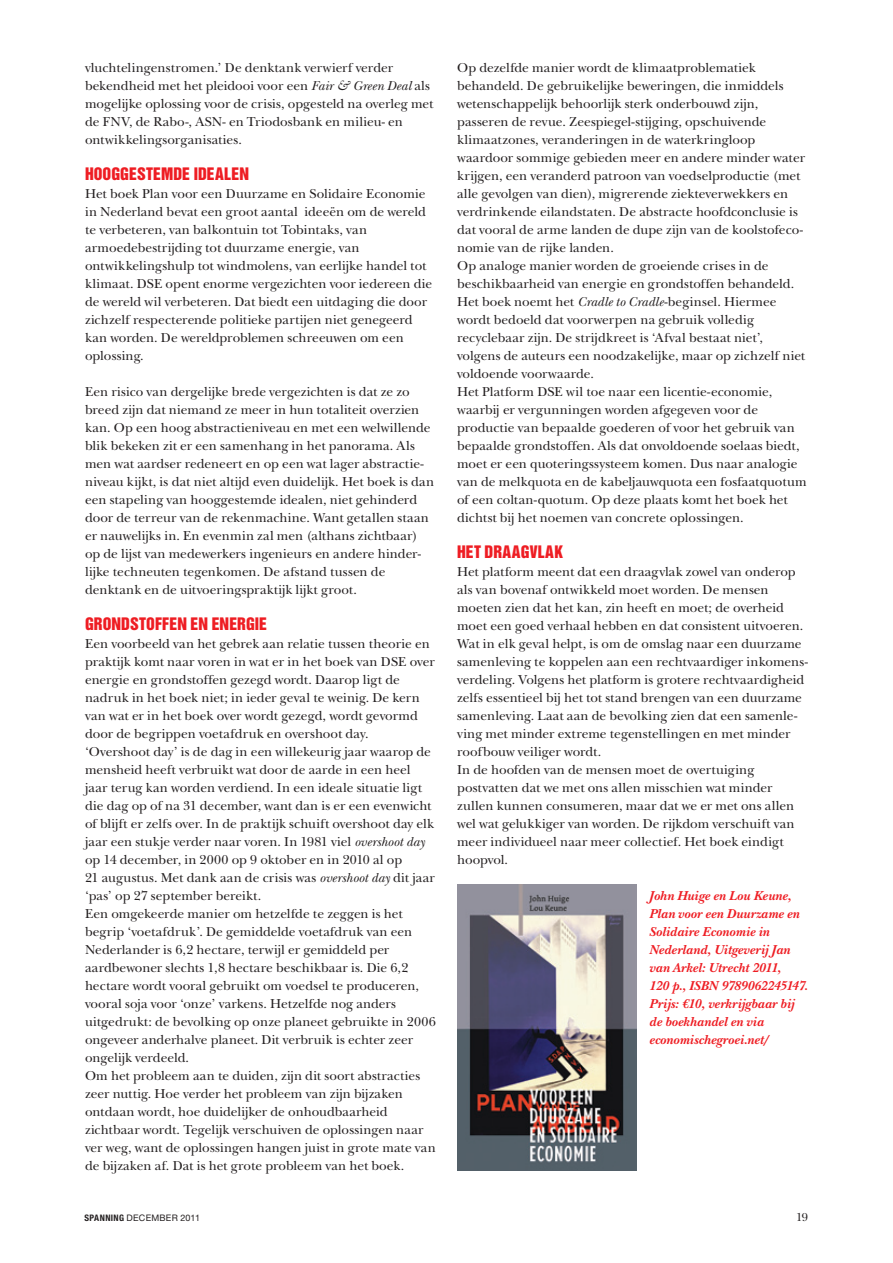
<style>
.page{position:relative;width:893px;height:1263px;background:#fff}
.page>*{position:absolute;margin:0;border:0;box-sizing:border-box;transform-origin:0 0}
.t1{font:15.75px "Helvetica Inserat LT Std";letter-spacing:.005em;color:#ee1d23}
.t2{font:13.5px/18px "New Baskerville Std";color:#231f20}
.t3{font:italic 700 13.5px/18px "New Baskerville Std";letter-spacing:.01em;color:#ee1d23}
.t4{font:12px "New Baskerville Std";color:#231f20}
.t5{font:9px "Helvetica Neue LT Std";letter-spacing:.025em;color:#231f20}
.s1{font-style:italic}
.s2{font-weight:700;font-stretch:condensed}
</style>
<div class="page">
<img style="left:457px;top:885px;width:179px;height:285px">
<p class="t2" style="left:85px;top:59px;width:350px">vluchtelingenstromen.’ De denktank verwierf verder bekendheid met het pleidooi voor een <span class="s1">Fair &amp; Green Deal</span> als mogelijke oplossing voor de crisis, opgesteld na overleg met de FNV, de Rabo-, ASN- en Triodosbank en milieu- en ontwikkelingsorganisaties.</p>
<p class="t1" style="left:85px;top:164px;width:165px">HOOGGESTEMDE IDEALEN</p>
<p class="t2" style="left:85px;top:185px;width:349px">Het boek Plan voor een Duurzame en Solidaire Economie in Nederland bevat een groot aantal ideeën om de wereld te verbeteren, van balkontuin tot Tobintaks, van armoedebestrijding tot duurzame energie, van ontwikkelingshulp tot windmolens, van eerlijke handel tot klimaat. DSE opent enorme vergezichten voor iedereen die de wereld wil verbeteren. Dat biedt een uitdaging die door zichzelf respecterende politieke partijen niet genegeerd kan worden. De wereldproblemen schreeuwen om een oplossing.</p>
<p class="t2" style="left:85px;top:383px;width:351px">Een risico van dergelijke brede vergezichten is dat ze zo breed zijn dat niemand ze meer in hun totaliteit overzien kan. Op een hoog abstractieniveau en met een welwillende blik bekeken zit er een samenhang in het panorama. Als men wat aardser redeneert en op een wat lager abstractie&shy;niveau kijkt, is dat niet altijd even duidelijk. Het boek is dan een stapeling van hooggestemde idealen, niet gehinderd door de terreur van de rekenmachine. Want getallen staan er nauwelijks in. En evenmin zal men (althans zichtbaar) op de lijst van medewerkers ingenieurs en andere hinder&shy;lijke techneuten tegenkomen. De afstand tussen de denktank en de uitvoeringspraktijk lijkt groot.</p>
<p class="t1" style="left:85px;top:614px;width:184px">GRONDSTOFFEN EN ENERGIE</p>
<p class="t2" style="left:85px;top:635px;width:352px">Een voorbeeld van het gebrek aan relatie tussen theorie en praktijk komt naar voren in wat er in het boek van DSE over energie en grondstoffen gezegd wordt. Daarop ligt de nadruk in het boek niet; in ieder geval te weinig. De kern van wat er in het boek over wordt gezegd, wordt gevormd door de begrippen voetafdruk en overshoot day. ‘Overshoot day’ is de dag in een willekeurig jaar waarop de mensheid heeft verbruikt wat door de aarde in een heel jaar terug kan worden verdiend. In een ideale situatie ligt die dag op of na 31 december, want dan is er een evenwicht of blijft er zelfs over. In de praktijk schuift overshoot day elk jaar een stukje verder naar voren. In 1981 viel <span class="s1">overshoot day </span>op 14 december, in 2000 op 9 oktober en in 2010 al op<br>21 augustus. Met dank aan de crisis was <span class="s1">overshoot day</span> dit jaar ‘pas’ op 27 september bereikt.<br>Een omgekeerde manier om hetzelfde te zeggen is het begrip ‘voetafdruk’. De gemiddelde voetafdruk van een Nederlander is 6,2 hectare, terwijl er gemiddeld per aardbewoner slechts 1,8 hectare beschikbaar is. Die 6,2 hectare wordt vooral gebruikt om voedsel te produceren, vooral soja voor ‘onze’ varkens. Hetzelfde nog anders uitgedrukt: de bevolking op onze planeet gebruikte in 2006 ongeveer anderhalve planeet. Dit verbruik is echter zeer ongelijk verdeeld.<br>Om het probleem aan te duiden, zijn dit soort abstracties zeer nuttig. Hoe verder het probleem van zijn bijzaken ontdaan wordt, hoe duidelijker de onhoudbaarheid zichtbaar wordt. Tegelijk verschuiven de oplossingen naar ver weg, want de oplossingen hangen juist in grote mate van de bijzaken af. Dat is het grote probleem van het boek.</p>
<p class="t2" style="left:457px;top:59px;width:351px">Op dezelfde manier wordt de klimaatproblematiek behandeld. De gebruikelijke beweringen, die inmiddels wetenschappelijk behoorlijk sterk onderbouwd zijn, passeren de revue. Zeespiegel-stijging, opschuivende klimaatzones, veranderingen in de waterkringloop waardoor sommige gebieden meer en andere minder water krijgen, een veranderd patroon van voedselproductie (met alle gevolgen van dien), migrerende ziekteverwekkers en verdrinkende eilandstaten. De abstracte hoofdconclusie is dat vooral de arme landen de dupe zijn van de koolstofeco&shy;nomie van de rijke landen.<br>Op analoge manier worden de groeiende crises in de beschikbaarheid van energie en grondstoffen behandeld.<br>Het boek noemt het <span class="s1">Cradle to Cradle</span>-beginsel. Hiermee wordt bedoeld dat voorwerpen na gebruik volledig recyclebaar zijn. De strijdkreet is ‘Afval bestaat niet’, volgens de auteurs een noodzakelijke, maar op zichzelf niet voldoende voorwaarde.<br>Het Platform DSE wil toe naar een licentie-economie, waarbij er vergunningen worden afgegeven voor de productie van bepaalde goederen of voor het gebruik van bepaalde grondstoffen. Als dat onvoldoende soelaas biedt, moet er een quoteringssysteem komen. Dus naar analogie van de melkquota en de kabeljauwquota een fosfaatquotum of een coltan-quotum. Op deze plaats komt het boek het dichtst bij het noemen van concrete oplossingen.</p>
<p class="t1" style="left:457px;top:542px;width:107px">HET DRAAGVLAK</p>
<p class="t2" style="left:457px;top:563px;width:352px">Het platform meent dat een draagvlak zowel van onderop als van bovenaf ontwikkeld moet worden. De mensen moeten zien dat het kan, zin heeft en moet; de overheid moet een goed verhaal hebben en dat consistent uitvoeren.<br>Wat in elk geval helpt, is om de omslag naar een duurzame samenleving te koppelen aan een rechtvaardiger inkomens&shy;verdeling. Volgens het platform is grotere rechtvaardigheid zelfs essentieel bij het tot stand brengen van een duurzame samenleving. Laat aan de bevolking zien dat een samenle&shy;ving met minder extreme tegenstellingen en met minder roofbouw veiliger wordt.<br>In de hoofden van de mensen moet de overtuiging postvatten dat we met ons allen misschien wat minder zullen kunnen consumeren, maar dat we er met ons allen wel wat gelukkiger van worden. De rijkdom verschuift van meer individueel naar meer collectief. Het boek eindigt hoopvol.</p>
<p class="t3" style="left:649px;top:887px;width:160px">John Huige en Lou Keune,<br>Plan voor een Duurzame en<br>Solidaire Economie in<br>Nederland, Uitgeverij Jan van Arkel: Utrecht 2011,<br>120 p., ISBN 9789062245147.<br>Prijs: €10, verkrijgbaar bij de boekhandel en via economischegroei.net/</p>
<p class="t5" style="left:84px;top:1212px;width:117px"><span class="s2">SPANNING</span> DECEMBER 2011</p>
<p class="t4" style="left:796px;top:1210px;width:13px">19</p>
</div>
